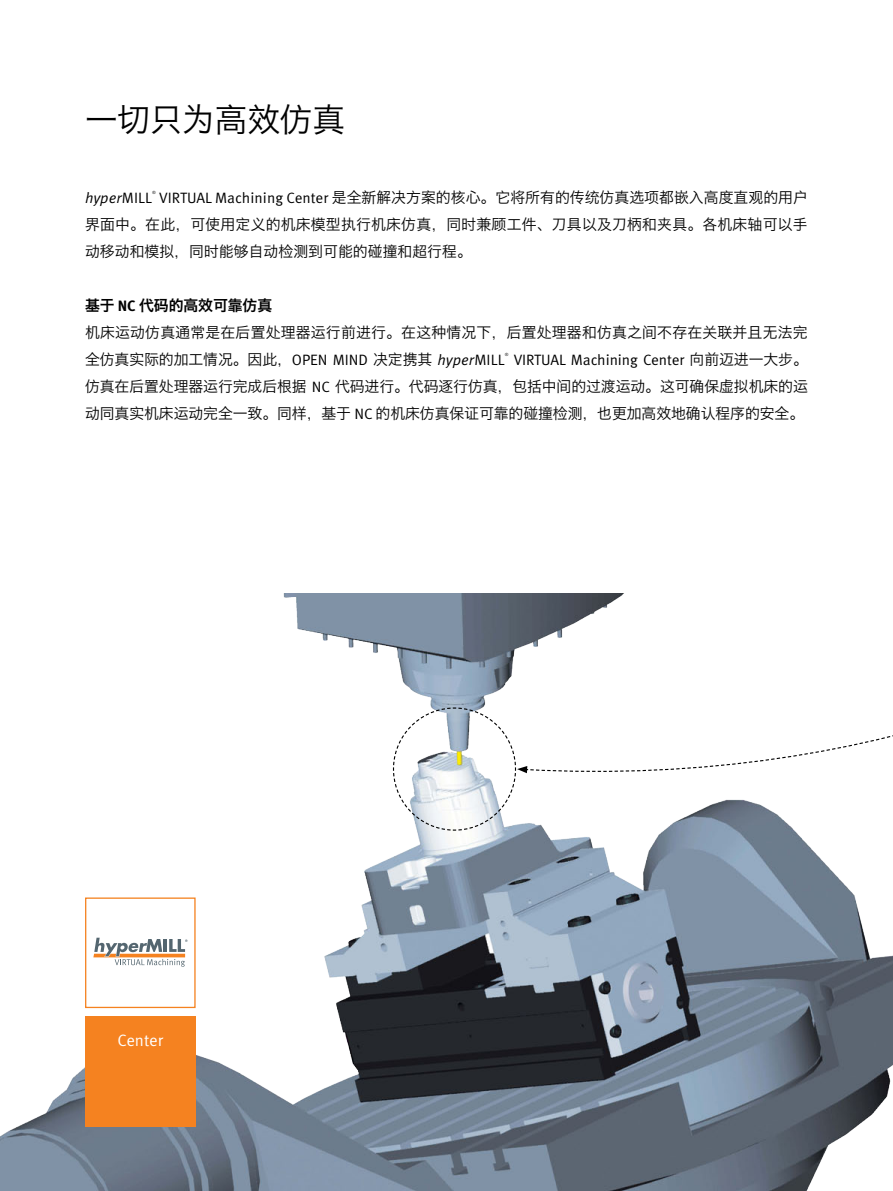
<style>
.page{position:relative;width:893px;height:1191px;background:#fff}
.page>*{position:absolute;margin:0;border:0;box-sizing:border-box;transform-origin:0 0}
.Head{font:33px "Hiragino Sans GB W3";letter-spacing:-.005em;color:#000}
.Subhead{font:16.5px "Meta Pro";color:#fff}
.Subhead-2{font:15px/27px "Hiragino Sans GB W3";color:#000;text-align:justify}
.Subhead-3{font:15px "Hiragino Sans GB W6";letter-spacing:-.005em;color:#000}
.Subhead-4{font:italic 15px "Meta Pro";color:#000}
.Subhead-5{font:4.35px "Meta Pro";color:#000}
.s1{font-family:"Meta Pro"}
.s2{font-family:"Meta Pro";font-weight:700}
.s3{font-family:"Meta Pro";font-style:italic}
.s4{font-style:normal}
</style>
<div class="page">
<img style="left:0;top:593px;width:893px;height:598px">
<div style="left:85px;top:1016px;width:111px;height:111px;background:#f58220"></div>
<div style="left:85px;top:897px;width:111px;height:111px;background:#fff;border:1px solid #f58220"></div>
<svg style="left:93px;top:937px;width:95px;height:29px"></svg>
<svg style="left:524px;top:593px;width:369px;height:214px"></svg>
<svg style="left:392px;top:707px;width:135px;height:124px"></svg>
<p class="Head" style="left:85px;top:99px;width:261px">一切只为高效仿真</p>
<p class="Subhead-2" style="left:85px;top:183px;width:724px;text-indent:74px"><span class="s1">VIRTUAL Machining Center</span> 是全新解决方案的核心。它将所有的传统仿真选项都嵌入高度直观的用户界面中。在此，可使用定义的机床模型执行机床仿真，同时兼顾工件、刀具以及刀柄和夹具。各机床轴可以手动移动和模拟，同时能够自动检测到可能的碰撞和超行程。</p>
<p class="Subhead-3" style="left:85px;top:295px;width:189px">基于 <span class="s2">NC</span> 代码的高效可靠仿真</p>
<p class="Subhead-2" style="left:85px;top:318px;width:724px">机床运动仿真通常是在后置处理器运行前进行。在这种情况下，后置处理器和仿真之间不存在关联并且无法完全仿真实际的加工情况。因此，<span class="s1">OPEN MIND</span> 决定携其 <span class="s3">hyper</span><span class="s1">MILL</span></p>
<p class="Subhead-4" style="left:85px;top:189px;width:69px">hyper<span class="s4">MILL</span></p>
<p class="Subhead-5" style="left:152px;top:190px;width:5px">®</p>
<p class="Subhead-2" style="left:85px;top:345px;width:724px;text-indent:429px"><span class="s1">VIRTUAL Machining Center</span> 向前迈进一大步。仿真在后置处理器运行完成后根据 <span class="s1">NC</span> 代码进行。代码逐行仿真，包括中间的过渡运动。这可确保虚拟机床的运动同真实机床运动完全一致。同样，基于 <span class="s1">NC</span> 的机床仿真保证可靠的碰撞检测，也更加高效地确认程序的安全。</p>
<p class="Subhead-5" style="left:505px;top:352px;width:5px">®</p>
<p class="Subhead" style="left:117px;top:1030px;width:47px">Center</p>
</div>
